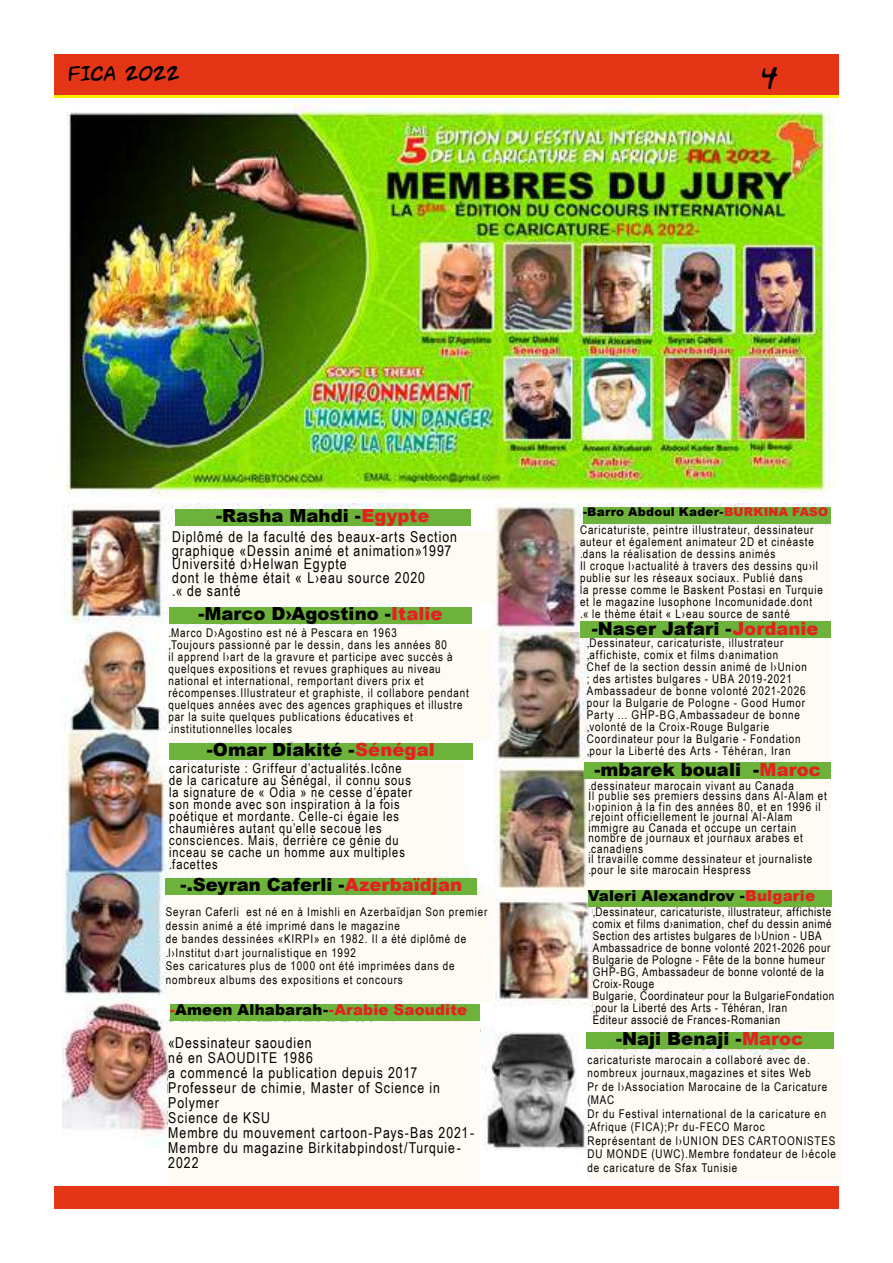
<style>
.page{position:relative;width:893px;height:1263px;background:#fff}
.page>*{position:absolute;margin:0;border:0;box-sizing:border-box;transform-origin:0 0}
.t1{font:27px "ACME Explosive";color:#000}
.t2{font:900 18px "Arial";letter-spacing:.005em;color:#000}
.t3{font:18px "ACME Explosive";color:#000}
.t4{font:900 18px "Arial";letter-spacing:.005em;color:#e3211f}
.t5{font:15px/15px "Arial Narrow";letter-spacing:.06em;color:#000}
.t6{font:900 15px "Arial";letter-spacing:.01em;color:#e32120}
.t7{font:900 15px "Arial";letter-spacing:.01em;color:#000}
.t8{font:13.5px/12px "Arial Narrow";letter-spacing:.065em;color:#000}
.t9{font:12px/12px "Arial Narrow";letter-spacing:.07em;color:#000}
.t10{font:12px/12px "Arial Narrow";letter-spacing:.05em;color:#000}
.t11{font:900 12px "Arial";letter-spacing:.02em;color:#000}
.s1{color:#e32120}
.s2{color:#e3211f}
.s3{color:#000}
.s4{color:#e3211d}
.s5{color:#e32121}
</style>
<div class="page">
<div style="left:54px;top:55px;width:785px;height:43px;background:#ffed00"></div>
<img style="left:62px;top:504px;width:769px;height:647px">
<div style="left:54px;top:1186px;width:785px;height:23px;background:#e53517"></div>
<div style="left:54px;top:54px;width:785px;height:41px;background:#e53517"></div>
<img style="left:65px;top:103px;width:771px;height:396px">
<div style="left:172px;top:531px;width:323px;height:72px;background:#fdfbf3"></div>
<div style="left:580px;top:526px;width:250px;height:102px;background:#fdfbf3"></div>
<div style="left:587px;top:638px;width:243px;height:129px;background:#fdfbf3"></div>
<div style="left:588px;top:781px;width:243px;height:110px;background:#fdfbf3"></div>
<div style="left:593px;top:907px;width:241px;height:123px;background:#fdfbf3"></div>
<div style="left:587px;top:1055px;width:255px;height:125px;background:#fdfbf3"></div>
<div style="left:168px;top:628px;width:324px;height:112px;background:#fdfbf3"></div>
<div style="left:169px;top:763px;width:294px;height:112px;background:#fdfbf3"></div>
<div style="left:168px;top:1022px;width:312px;height:163px;background:#fdfbf3"></div>
<div style="left:166px;top:894px;width:326px;height:108px;background:#fdfbf3"></div>
<div style="left:175px;top:509px;width:296px;height:17px;background:#6cb23b"></div>
<div style="left:583px;top:507px;width:248px;height:17px;background:#6cb23b"></div>
<div style="left:580px;top:622px;width:250px;height:16px;background:#6cb23b"></div>
<div style="left:584px;top:763px;width:247px;height:16px;background:#6cb23b"></div>
<div style="left:588px;top:891px;width:243px;height:16px;background:#6cb23b"></div>
<div style="left:586px;top:1032px;width:247px;height:17px;background:#6cb23b"></div>
<div style="left:169px;top:607px;width:303px;height:16px;background:#6cb23b"></div>
<div style="left:169px;top:743px;width:303px;height:16px;background:#6cb23b"></div>
<div style="left:166px;top:878px;width:311px;height:16px;background:#6cb23b"></div>
<div style="left:170px;top:1004px;width:309px;height:16px;background:#6cb23b"></div>
<h2 class="t3" style="left:68px;top:67px;width:49px">FICA</h2>
<h2 class="t3" style="left:125px;top:67px;width:56px">2022</h2>
<h1 class="t1" style="left:761px;top:69px;width:19px">4</h1>
<h2 class="t2" style="left:216px;top:503px;width:215px">-Rasha Mahdi -<span class="s1">Egypte</span></h2>
<p class="t5" style="left:172px;top:530px;width:286px;line-height:13.5px">Diplômé de la faculté des beaux-arts Section graphique «Dessin animé et animation«1997<br>Université ›d Helwan Egypte</p>
<p class="t5" style="left:172px;top:583px;width:70px">». de santé</p>
<p class="t5" style="left:172px;top:570px;width:254px">dont le thème était « ›L eau source 2020</p>
<h2 class="t2" style="left:198px;top:601px;width:246px">-Marco D›Agostino -<span class="s2">Italie</span></h2>
<p class="t9" style="left:168px;top:626px;width:302px">.Marco D›Agostino est né à Pescara en 1963<br>,Toujours passionné par le dessin, dans les années 80<br>il apprend ›l art de la gravure et participe avec succès à quelques expositions et revues graphiques au niveau national et international, remportant divers prix et récompenses.Illustrateur et graphiste il, collabore pendant quelques années avec des agences graphiques et illustre par la suite quelques publications éducatives et .institutionnelles locales</p>
<p class="t8" style="left:169px;top:761px;width:244px">caricaturiste : Griffeur ’d actualités.Icône de la caricature au Sénégal il, connu sous la signature de « Odia » ne cesse ’d épater son monde avec son inspiration laà fois poétique et mordante. Celle-ci égaie les chaumières autant qu’elle secoue les consciences. Mais, derrière ce génie du inceau se cache un homme aux multiples .facettes</p>
<h2 class="t2" style="left:207px;top:736px;width:229px">-Omar Diakité -<span class="s2">Sénégal</span></h2>
<h2 class="t2" style="left:180px;top:871px;width:283px">-.Seyran Caferli -<span class="s2">Azerbaïdjan</span></h2>
<p class="t9" style="left:166px;top:905px;width:302px;line-height:13.5px">Seyran Caferli<br>dessin animé a été imprimé dans le magazine<br>de bandes dessinées «KIRPI» en 1982. aIl été diplômé de ›l. Institut ›d art journalistique en 1992<br>Ses caricatures plus de 1000 ont été imprimées dans de nombreux albums des expositions et concours</p>
<p class="t9" style="left:247px;top:905px;width:242px">est né en à Imishli en Azerbaïdjan Son premier</p>
<p class="t6" style="left:170px;top:999px;width:299px">-<span class="s3">Ameen Alhabarah-</span>-Arabie Saoudite</p>
<p class="t5" style="left:168px;top:1035px;width:308px">»Dessinateur saoudien<br>né en SAOUDITE 1986<br>a commencé la publication depuis 2017<br>Professeur de chimie, Master of Science in<br>Polymer<br>Science de KSU<br>Membre du mouvement cartoon-Pays-Bas 2021-<br>Membre du magazine Birkitabpindost/Turquie-<br>2022</p>
<p class="t11" style="left:583px;top:503px;width:246px">-Barro Abdoul Kader-<span class="s1">BURKINA FASO</span></p>
<p class="t9" style="left:580px;top:524px;width:245px">Caricaturiste, peintre illustrateur, dessinateur auteur et également animateur D2 et cinéaste .dans la réalisation de dessins animés<br>Il croque ›l actualité à travers des dessins qu i l› publie sur les réseaux sociaux. Publié dans<br>la presse comme le Baskent Postasi en Turquie et le magazine lusophone Incomunidade.dont<br>». le thème était « ›L eau source de santé</p>
<p class="t9" style="left:587px;top:636px;width:221px">,Dessinateur, caricaturiste, illustrateur ,affichiste, comix et films ›d animation<br>Chef de la section dessin animé de ›l Union ; des artistes bulgares - UBA 2019-2021<br>Ambassadeur de bonne volonté 2021-2026 pour la Bulgarie de Pologne - Good Humor Party ... GHP-BG,Ambassadeur de bonne ,volonté de la Croix-Rouge Bulgarie Coordinateur pour la Bulgarie - Fondation ,pour la Liberté des Arts - Téhéran, Iran</p>
<p class="t9" style="left:588px;top:779px;width:240px;line-height:10.5px">.dessinateur marocain vivant au Canada<br>Il publie ses premiers dessins dans Al-Alam et ›l opinion laà fin des années 80, et en 1996 il ,rejoint officiellement le journal Al-Alam immigre au Canada et occupe un certain nombre de journaux et journaux arabes et .canadiens<br>il travaille comme dessinateur et journaliste .pour le site marocain Hespress</p>
<p class="t10" style="left:593px;top:905px;width:243px">,Dessinateur, caricaturiste, illustrateur, affichiste comix et films ›d animation, chef du dessin animé Section des artistes bulgares de ›l Union - UBA Ambassadrice de bonne volonté 2021-2026 pour Bulgarie de Pologne - Fête de la bonne humeur GHP-BG, Ambassadeur de bonne volonté de la Croix-Rouge<br>Bulgarie, Coordinateur pour la BulgarieFondation ,pour la Liberté des Arts - Téhéran, Iran<br>Editeur associé de Frances-Romanian</p>
<p class="t9" style="left:587px;top:1052px;width:250px;line-height:13.5px">caricaturiste marocain a collaboré avec de. nombreux journaux,magazines et sites Web<br>Pr de ›l Association Marocaine de la Caricature )MAC<br>Dr du Festival international de la caricature en ;Afrique (FICA);Pr du-FECO Maroc<br>Représentant de ›l UNION DES CARTOONISTES DU MONDE (UWC .) Membre fondateur de ›l école de caricature de Sfax Tunisie</p>
<h2 class="t2" style="left:592px;top:615px;width:228px">-Naser Jafari -<span class="s1">Jordanie</span></h2>
<h2 class="t2" style="left:594px;top:756px;width:148px">-mbarek bouali</h2>
<h2 class="t4" style="left:753px;top:756px;width:69px"><span class="s3">-</span>Maroc</h2>
<p class="t7" style="left:588px;top:885px;width:229px">Valeri Alexandrov -<span class="s4">Bulgarie</span></p>
<h2 class="t2" style="left:616px;top:1026px;width:189px">-Naji Benaji -<span class="s5">Maroc</span></h2>
</div>
